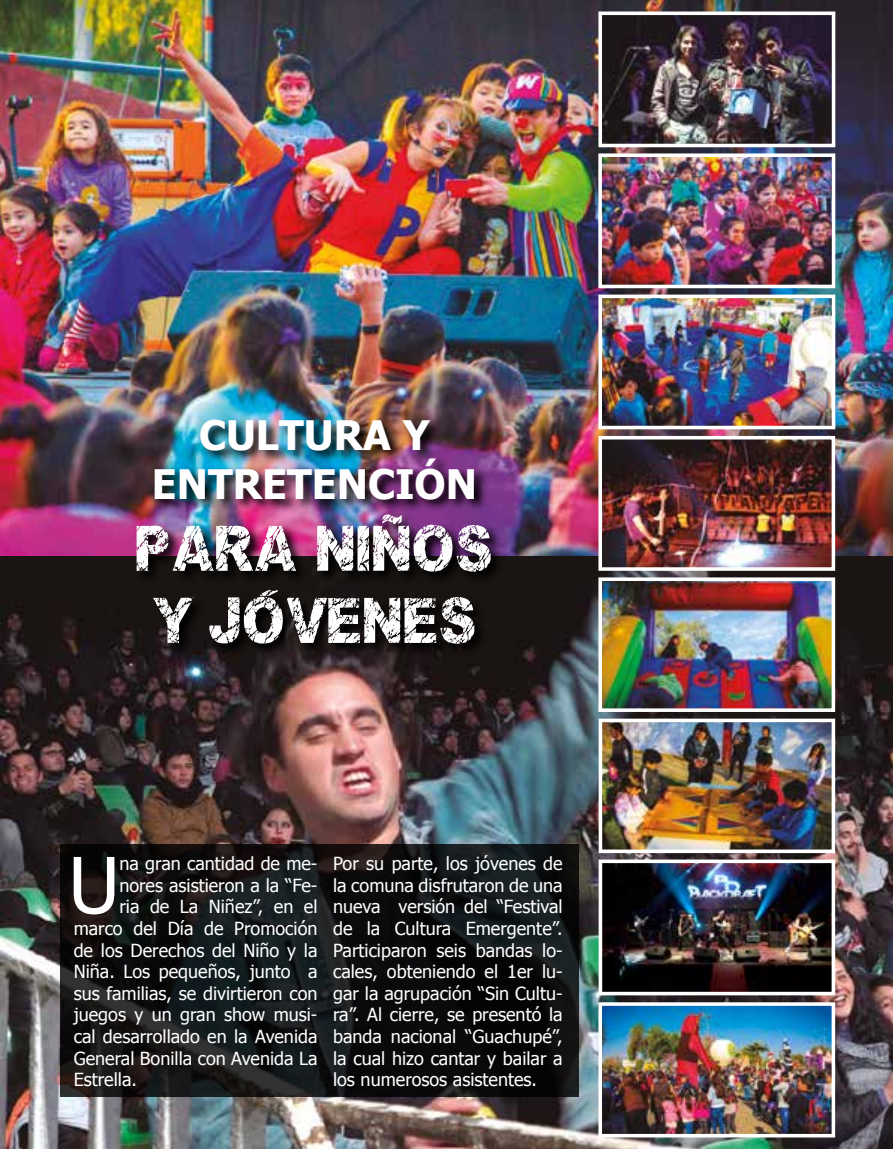
<style>
.page{position:relative;width:893px;height:1149px;background:#fff}
.page>*{position:absolute;margin:0;border:0;box-sizing:border-box;transform-origin:0 0}
.t1{font:77.4px "Tahoma";color:#fff}
.t2{font:60px/72px "You Rook Marbelous";color:#fff}
.t3{font:700 40.5px/48.6px "Tahoma";color:#fff;text-align:center}
.t4{font:18px/21.6px "Tahoma";color:#fff;text-align:justify}
</style>
<div class="page">
<img style="left:0;top:0;width:893px;height:556px">
<img style="left:1px;top:556px;width:892px;height:592px">
<svg style="left:60px;top:843px;width:518px;height:253px;background:#121314"></svg>
<img style="left:134px;top:418px;width:371px;height:239px">
<img style="left:0;top:514px;width:1px;height:634px">
<img style="left:603px;top:299px;width:227px;height:125px">
<div style="left:598px;top:294px;width:237px;height:135px;border:4px solid #fff"></div>
<img style="left:604px;top:864px;width:226px;height:126px">
<div style="left:599px;top:859px;width:236px;height:136px;border:4px solid #fff"></div>
<img style="left:603px;top:158px;width:227px;height:125px">
<div style="left:598px;top:153px;width:237px;height:135px;border:4px solid #fff"></div>
<img style="left:603px;top:441px;width:227px;height:124px">
<div style="left:598px;top:436px;width:237px;height:134px;border:4px solid #fff"></div>
<img style="left:604px;top:723px;width:226px;height:124px">
<div style="left:599px;top:718px;width:236px;height:134px;border:4px solid #fff"></div>
<img style="left:603px;top:582px;width:227px;height:124px">
<div style="left:598px;top:577px;width:237px;height:134px;border:4px solid #fff"></div>
<img style="left:603px;top:1006px;width:227px;height:126px">
<div style="left:598px;top:1001px;width:237px;height:136px;border:4px solid #fff"></div>
<img style="left:603px;top:17px;width:227px;height:125px">
<div style="left:598px;top:12px;width:237px;height:135px;border:4px solid #fff"></div>
<h3 class="t3" style="left:152px;top:408px;width:327px">CULTURA Y<br>ENTRETENCIÓN</h3>
<h2 class="t2" style="left:135px;top:511px;width:360px">PARA NIÑOS<br>Y JÓVENES</h2>
<h1 class="t1" style="left:69px;top:832px;width:52px">U</h1>
<p class="t4" style="left:119px;top:851px;width:200px">na gran cantidad de me-</p>
<p class="t4" style="left:119px;top:873px;width:200px">nores asistieron a la “Fe-</p>
<p class="t4" style="left:119px;top:894px;width:200px">ria de La Niñez”, en el</p>
<p class="t4" style="left:74px;top:916px;width:245px">marco del Día de Promoción</p>
<p class="t4" style="left:74px;top:938px;width:245px">de los Derechos del Niño y la</p>
<p class="t4" style="left:74px;top:959px;width:245px">Niña. Los pequeños, junto a</p>
<p class="t4" style="left:74px;top:981px;width:245px">sus familias, se divirtieron con</p>
<p class="t4" style="left:74px;top:1002px;width:245px">juegos y un gran show musi-</p>
<p class="t4" style="left:74px;top:1024px;width:245px">cal desarrollado en la Avenida</p>
<p class="t4" style="left:74px;top:1046px;width:245px">General Bonilla con Avenida La</p>
<p class="t4" style="left:74px;top:1067px;width:65px">Estrella.</p>
<p class="t4" style="left:333px;top:851px;width:231px">Por su parte, los jóvenes de la comuna disfrutaron de una nueva versión del “Festival de la Cultura Emergente”.<br>Participaron seis bandas lo&shy;cales, obteniendo el 1er lu&shy;gar la agrupación “Sin Cultu&shy;ra”. Al cierre, se presentó la banda nacional “Guachupé”, la cual hizo cantar y bailar a los numerosos asistentes.</p>
</div>
